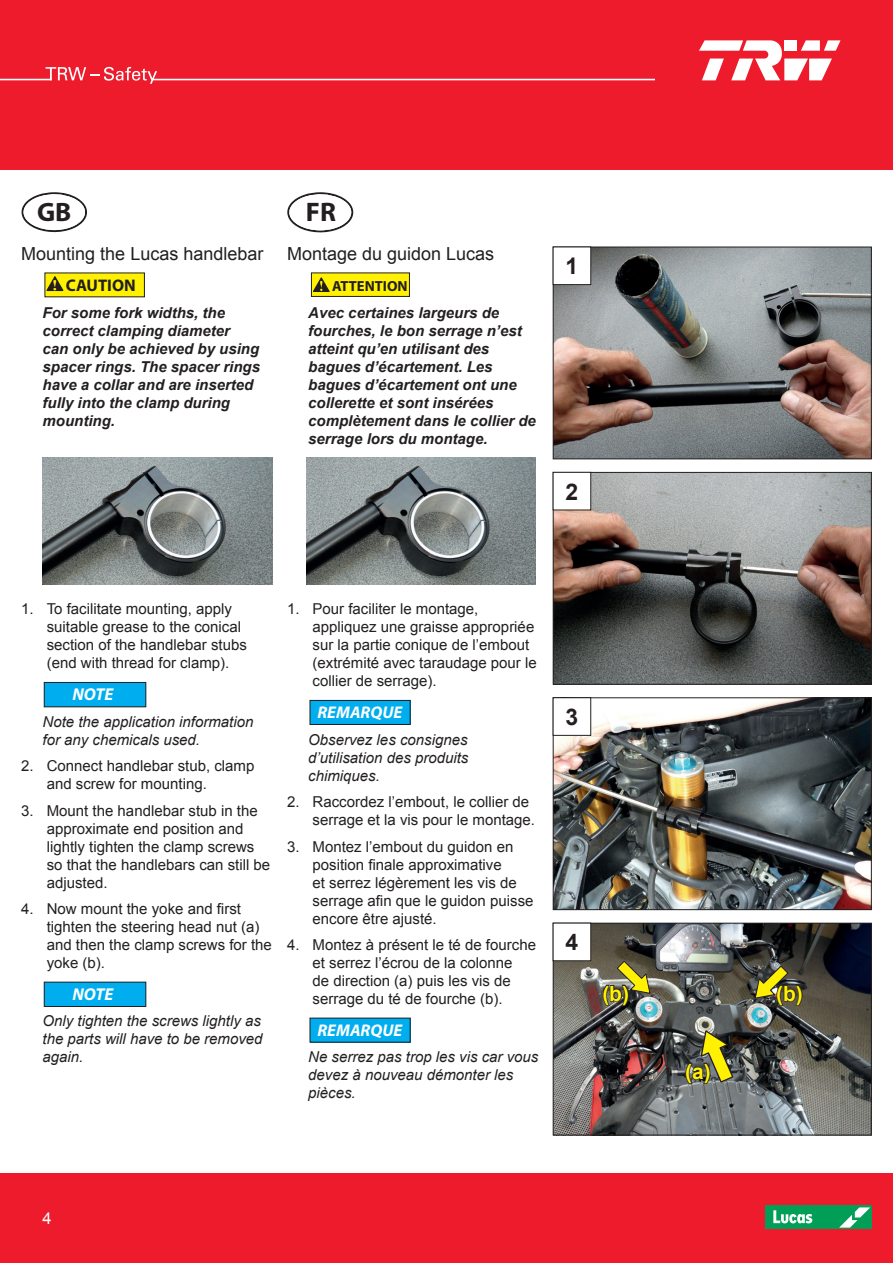
<style>
.page{position:relative;width:893px;height:1263px;background:#fff}
.page>*{position:absolute;margin:0;border:0;box-sizing:border-box;transform-origin:0 0}
.t1{font:700 26.85px "Myriad Pro";color:#231f20}
.t2{font:700 26.7px "Myriad Pro";color:#231f20}
.t3{font:700 22.95px "Arial";color:#231f20}
.t4{font:700 21px "Arial";color:#fff101}
.t5{font:18px "Arial";color:#231f20}
.t6{font:italic 700 17.25px "Myriad Pro";color:#fff}
.t7{font:italic 700 16.95px "Myriad Pro";color:#fff}
.t8{font:700 16.8px "Myriad Pro";color:#231f20}
.t9{font:16.5px "Arial";color:#fff}
.t10{font:15px/18px "Arial";color:#231f20}
.t11{font:italic 700 15px/18px "Arial";color:#231f20}
.t12{font:italic 15px/18px "Arial";color:#231f20}
.t13{font:700 14.7px "Myriad Pro";color:#231f20}
.s1{font-family:"Aparajita";font-size:18.3px;color:#f7931d}
.s2{font-family:"Aparajita";font-size:18px;color:#f7931d}
</style>
<div class="page">
<div style="left:0;top:0;width:893px;height:170px;background:#ee1b2c"></div>
<div style="left:0;top:1174px;width:893px;height:89px;background:#ee1b2c"></div>
<svg style="left:46px;top:67px;width:111px;height:17px"></svg>
<hr style="left:0;top:79px;width:52px;height:1px;background:#fff">
<hr style="left:152px;top:79px;width:503px;height:1px;background:#fff">
<svg style="left:699px;top:40px;width:141px;height:40px"></svg>
<div style="left:765px;top:1206px;width:107px;height:23px;background:#009e57"></div>
<svg style="left:840px;top:1207px;width:30px;height:20px"></svg>
<svg style="left:773px;top:1210px;width:39px;height:13px"></svg>
<svg style="left:21px;top:192px;width:66px;height:41px"></svg>
<div style="left:45px;top:273px;width:99px;height:24px;background:#fff101"></div>
<svg style="left:45px;top:274px;width:19px;height:18px"></svg>
<div style="left:44px;top:682px;width:102px;height:25px;background:#00aeef"></div>
<div style="left:44px;top:682px;width:102px;height:25px;border:1px solid #231f20"></div>
<div style="left:44px;top:982px;width:102px;height:24px;background:#00aeef"></div>
<div style="left:44px;top:982px;width:102px;height:25px;border:1px solid #231f20"></div>
<svg style="left:287px;top:192px;width:67px;height:41px"></svg>
<div style="left:311px;top:273px;width:98px;height:23px;background:#fff101"></div>
<div style="left:311px;top:273px;width:99px;height:24px;border:1px solid #231f20"></div>
<svg style="left:312px;top:276px;width:18px;height:17px"></svg>
<div style="left:310px;top:700px;width:100px;height:24px;background:#00aeef"></div>
<div style="left:310px;top:700px;width:100px;height:25px;border:1px solid #231f20"></div>
<div style="left:310px;top:1018px;width:100px;height:24px;background:#00aeef"></div>
<img style="left:555px;top:249px;width:315px;height:208px">
<div style="left:553px;top:247px;width:319px;height:212px;border:1px solid #231f20"></div>
<img style="left:555px;top:474px;width:315px;height:209px">
<div style="left:553px;top:472px;width:319px;height:213px;border:1px solid #231f20"></div>
<img style="left:555px;top:699px;width:315px;height:209px">
<div style="left:553px;top:697px;width:319px;height:213px;border:1px solid #231f20"></div>
<div style="left:553px;top:247px;width:38px;height:38px;background:#fff"></div>
<div style="left:553px;top:247px;width:38px;height:38px;border:1px solid #231f20"></div>
<div style="left:553px;top:472px;width:38px;height:38px;background:#fff"></div>
<div style="left:553px;top:472px;width:38px;height:38px;border:1px solid #231f20"></div>
<div style="left:553px;top:698px;width:38px;height:37px;background:#fff"></div>
<div style="left:553px;top:697px;width:38px;height:39px;border:1px solid #231f20"></div>
<img style="left:555px;top:925px;width:315px;height:208px">
<div style="left:553px;top:923px;width:319px;height:212px;border:1px solid #231f20"></div>
<div style="left:553px;top:923px;width:38px;height:38px;background:#fff"></div>
<div style="left:553px;top:923px;width:38px;height:38px;border:1px solid #231f20"></div>
<img style="left:43px;top:457px;width:229px;height:128px">
<img style="left:306px;top:457px;width:230px;height:128px">
<svg style="left:684px;top:1023px;width:61px;height:66px;background:#6b6b47"></svg>
<svg style="left:745px;top:958px;width:58px;height:49px;background:#5f5c3b"></svg>
<svg style="left:602px;top:953px;width:58px;height:54px;background:#73714f"></svg>
<h2 class="t2" style="left:37px;top:195px;width:36px">GB</h2>
<p class="t5" style="left:21px;top:242px;width:244px">Mounting the Lucas handlebar</p>
<p class="t8" style="left:52px;top:274px;width:85px"><span class="s1">!</span> CAUTION</p>
<p class="t11" style="left:43px;top:304px;width:219px">For some fork widths, the correct clamping diameter<br>can only be achieved by using spacer rings. The spacer rings have a collar and are inserted fully into the clamp during mounting.</p>
<h1 class="t1" style="left:306px;top:195px;width:32px">FR</h1>
<p class="t5" style="left:287px;top:242px;width:209px">Montage du guidon Lucas</p>
<p class="t13" style="left:319px;top:276px;width:90px"><span class="s2">!</span> ATTENTION</p>
<p class="t11" style="left:308px;top:304px;width:229px">Avec certaines largeurs de fourches, le bon serrage n’est atteint qu’en utilisant des bagues d’écartement. Les bagues d’écartement ont une collerette et sont insérées complètement dans le collier de serrage lors du montage.</p>
<h3 class="t3" style="left:566px;top:251px;width:14px">1</h3>
<h3 class="t3" style="left:566px;top:476px;width:14px">2</h3>
<p class="t10" style="left:47px;top:600px;width:202px;text-indent:-25px">1. To facilitate mounting, apply suitable grease to the conical section of the handlebar stubs (end with thread for clamp).</p>
<p class="t6" style="left:72px;top:683px;width:42px">NOTE</p>
<p class="t12" style="left:43px;top:712px;width:212px">Note the application information for any chemicals used.</p>
<p class="t10" style="left:47px;top:757px;width:209px;text-indent:-25px">2. Connect handlebar stub, clamp and screw for mounting.</p>
<p class="t10" style="left:47px;top:801px;width:225px;text-indent:-25px">3. Mount the handlebar stub in the approximate end position and lightly tighten the clamp screws so that the handlebars can still be adjusted.</p>
<p class="t10" style="left:47px;top:900px;width:227px;text-indent:-25px">4. Now mount the yoke and first tighten the steering head nut (a) and then the clamp screws for the yoke (b).</p>
<p class="t6" style="left:72px;top:983px;width:42px">NOTE</p>
<p class="t12" style="left:43px;top:1012px;width:222px;text-align:justify">Only tighten the screws lightly as the parts will have to be removed again.</p>
<p class="t10" style="left:313px;top:600px;width:226px;text-indent:-25px">1. Pour faciliter le montage, appliquez une graisse appropriée sur la partie conique de l’embout (extrémité avec taraudage pour le collier de serrage).</p>
<p class="t7" style="left:317px;top:701px;width:86px">REMARQUE</p>
<p class="t12" style="left:308px;top:730px;width:162px;text-align:justify">Observez les consignes d’utilisation des produits chimiques.</p>
<p class="t10" style="left:313px;top:793px;width:224px;text-indent:-25px">2. Raccordez l’embout, le collier de serrage et la vis pour le montage.</p>
<p class="t10" style="left:313px;top:837px;width:222px;text-indent:-25px">3. Montez l’embout du guidon en position finale approximative<br>et serrez légèrement les vis de serrage afin que le guidon puisse encore être ajusté.</p>
<p class="t10" style="left:287px;top:936px;width:250px;text-align:center">4. Montez à présent le té de fourche et serrez l’écrou de la colonne<br>de direction (a) puis les vis de serrage du té de fourche (b).</p>
<p class="t7" style="left:317px;top:1019px;width:86px">REMARQUE</p>
<p class="t12" style="left:308px;top:1048px;width:232px">Ne serrez pas trop les vis car vous devez à nouveau démonter les pièces.</p>
<h3 class="t3" style="left:566px;top:701px;width:14px">3</h3>
<h3 class="t3" style="left:566px;top:927px;width:14px">4</h3>
<h3 class="t4" style="left:602px;top:979px;width:28px">(b)</h3>
<h3 class="t4" style="left:776px;top:979px;width:28px">(b)</h3>
<h3 class="t4" style="left:685px;top:1057px;width:27px">(a)</h3>
<p class="t9" style="left:43px;top:1207px;width:11px">4</p>
</div>
